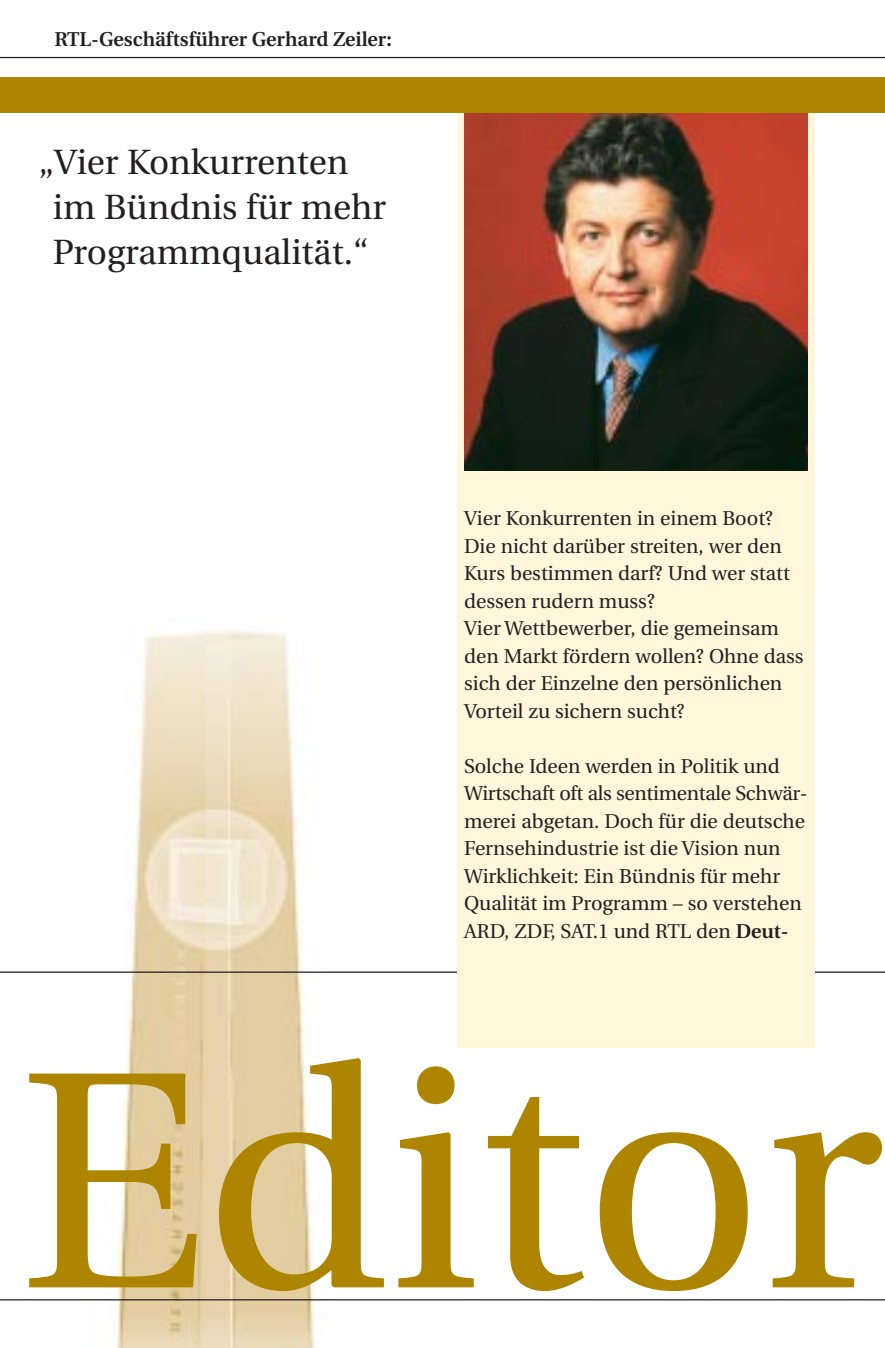
<style>
.page{position:relative;width:885px;height:1348px;background:#fff}
.page>*{position:absolute;margin:0;border:0;box-sizing:border-box;transform-origin:0 0}
.t1{font:309px "Utopia";color:#ad8500}
.t2{font:35px/45px "Utopia";color:#231f1f}
.t3{font:20px/27.5px "Utopia";color:#231f1f}
.t4{font:600 20px "Utopia";color:#231f1f}
.s1{font-weight:600}
</style>
<div class="page">
<img style="left:85px;top:630px;width:266px;height:717px">
<hr style="left:0;top:971px;width:885px;height:1px;background:#231f1f">
<div style="left:457px;top:109px;width:358px;height:939px;background:#fff6dc"></div>
<img style="left:464px;top:112px;width:344px;height:358px">
<hr style="left:0;top:57px;width:885px;height:1px;background:#231f1f">
<div style="left:0;top:77px;width:885px;height:35px;background:#ad8500"></div>
<hr style="left:0;top:1299px;width:885px;height:1px;background:#231f1f">
<p class="t4" style="left:54px;top:31px;width:339px">RTL-Geschäftsführer Gerhard Zeiler:</p>
<h2 class="t2" style="left:53px;top:143px;width:335px;text-indent:-15px">„Vier Konkurrenten im Bündnis für mehr<br>Programmqualität.“</h2>
<p class="t3" style="left:464px;top:506px;width:341px">Vier Konkurrenten in einem Boot?<br>Die nicht darüber streiten, wer den<br>Kurs bestimmen darf? Und wer statt dessen rudern muss?<br>Vier Wettbewerber, die gemeinsam den Markt fördern wollen? Ohne dass sich der Einzelne den persönlichen<br>Vorteil zu sichern sucht?</p>
<p class="t3" style="left:464px;top:754px;width:345px">Solche Ideen werden in Politik und Wirtschaft oft als sentimentale Schwär&shy;merei abgetan. Doch für die deutsche Fernsehindustrie ist die Vision nun Wirklichkeit: Ein Bündnis für mehr Qualität im Programm – so verstehen ARD, ZDF, SAT.1 und RTL den <span class="s1">Deut-</span></p>
<h1 class="t1" style="left:18px;top:1058px;width:866px">Editor</h1>
</div>
